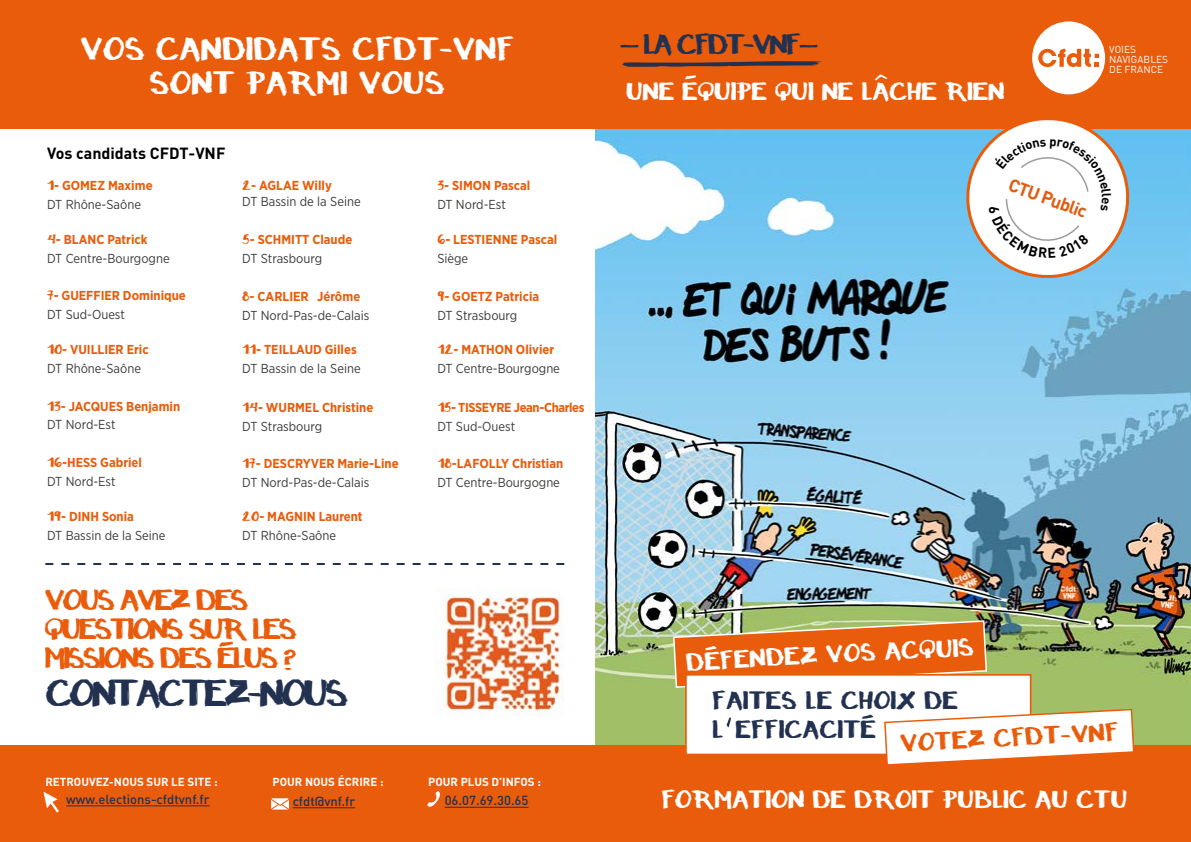
<style>
.page{position:relative;width:1191px;height:842px;background:#fff}
.page>*{position:absolute;margin:0;border:0;box-sizing:border-box;transform-origin:0 0}
.t1{font:36px "Raw";letter-spacing:-.09em;color:#233151}
.t2{font:31px "Raw";color:#fff}
.t3{font:28px/29px "Raw";letter-spacing:-.09em;color:#e95c0c}
.t4{font:27px "Raw";letter-spacing:-.09em;color:#233151}
.t5{font:24px "Raw";letter-spacing:-.01em;color:#fff}
.t6{font:24px/28.8px "Raw";color:#233151}
.t7{font:24px "Raw";color:#e95c0c}
.t8{font:700 18px "DIN Pro";color:#e05c10}
.t9{font:700 16px "DIN";color:#000}
.t10{font:700 13px/18.8px "Gotham Narrow";color:#e95c0c}
.t11{font:13px/18.8px "Gotham Narrow";color:#3c3c3b}
.t12{font:500 13px "DIN";color:#233151}
.t13{font:700 13px/18.8px "Gotham Narrow";letter-spacing:-.03em;color:#e95c0c}
.t14{font:700 11.5px "DIN";color:#fff}
.t15{font:10px/10px "DIN Pro";letter-spacing:.01em;color:#fff}
.s1{font-family:"Raw";color:#e95c0c}
.s2{font-weight:700;color:#e95c0c}
.s3{font-family:"Raw";font-weight:400}
.s4{font-weight:400;color:#3c3c3b}
</style>
<div class="page">
<img style="left:595px;top:129px;width:596px;height:617px">
<div style="left:0;top:746px;width:1191px;height:96px;background:#e95c0c"></div>
<hr style="left:66px;top:805px;width:144px;height:1px;background:#233151">
<hr style="left:445px;top:807px;width:83px;height:1px;background:#233151">
<hr style="left:293px;top:807px;width:62px;height:1px;background:#233151">
<div style="left:0;top:0;width:1191px;height:129px;background:#e95c0c"></div>
<img style="left:435px;top:589px;width:129px;height:128px">
<div style="left:1032px;top:21px;width:73px;height:73px;background:#fff;border-radius:50%"></div>
<svg style="left:1038px;top:49px;width:61px;height:18px"></svg>
<svg style="left:799px;top:45px;width:18px;height:3px"></svg>
<svg style="left:620px;top:45px;width:18px;height:3px"></svg>
<svg style="left:622px;top:61px;width:200px;height:6px"></svg>
<svg style="left:875px;top:74px;width:12px;height:6px"></svg>
<svg style="left:45px;top:563px;width:519px;height:2px"></svg>
<svg style="left:427px;top:791px;width:13px;height:16px"></svg>
<svg style="left:271px;top:798px;width:18px;height:11px"></svg>
<svg style="left:43px;top:792px;width:16px;height:21px"></svg>
<svg style="left:685px;top:75px;width:11px;height:4px"></svg>
<svg style="left:219px;top:642px;width:14px;height:5px"></svg>
<div style="left:686px;top:675px;width:344px;height:79px;background:#fff"></div>
<div style="left:685px;top:674px;width:346px;height:81px;border:2px solid #e95c0c"></div>
<svg style="left:883px;top:708px;width:252px;height:57px"></svg>
<svg style="left:726px;top:717px;width:5px;height:10px"></svg>
<svg style="left:672px;top:619px;width:315px;height:70px"></svg>
<svg style="left:862px;top:715px;width:11px;height:4px"></svg>
<svg style="left:964px;top:120px;width:167px;height:160px"></svg>
<h2 class="t2" style="left:80px;top:36px;width:435px">VOS CANDIDATS CFDT-VNF</h2>
<h3 class="t4" style="left:643px;top:33px;width:159px">LA CFDT-VNF</h3>
<h2 class="t2" style="left:149px;top:70px;width:297px">SONT PARMI VOUS</h2>
<h3 class="t5" style="left:626px;top:81px;width:380px">UNE EQUIPE QUI NE LACHE RIEN</h3>
<p class="t9" style="left:47px;top:142px;width:180px">Vos candidats CFDT-VNF</p>
<p class="t11" style="left:47px;top:176px;width:107px"><span class="s1">1</span><span class="s2">- GOMEZ Maxime<br></span>DT Rhône-Saône</p>
<p class="t11" style="left:47px;top:230px;width:124px"><span class="s1">4</span><span class="s2">- BLANC Patrick<br></span>DT Centre-Bourgogne</p>
<p class="t10" style="left:47px;top:286px;width:140px"><span class="s3">7</span>- GUEFFIER Dominique<br><span class="s4">DT Sud-Ouest</span></p>
<p class="t10" style="left:47px;top:340px;width:103px"><span class="s3">10</span>- VUILLIER Eric<br><span class="s4">DT Rhône-Saône</span></p>
<p class="t10" style="left:47px;top:396px;width:134px"><span class="s3">13</span>- JACQUES Benjamin<br><span class="s4">DT Nord-Est</span></p>
<p class="t10" style="left:47px;top:453px;width:96px"><span class="s3">16</span>-HESS Gabriel<br><span class="s4">DT Nord-Est</span></p>
<p class="t11" style="left:47px;top:506px;width:120px"><span class="s1">19</span><span class="s2">- DINH Sonia<br></span>DT Bassin de la Seine</p>
<p class="t11" style="left:242px;top:177px;width:120px;line-height:16px"><span class="s1">2</span><span class="s2">- AGLAE Willy<br></span>DT Bassin de la Seine</p>
<p class="t10" style="left:242px;top:230px;width:112px"><span class="s3">5</span>- SCHMITT Claude<br><span class="s4">DT Strasbourg</span></p>
<p class="t11" style="left:242px;top:286px;width:129px"><span class="s1">8</span><span class="s2">- CARLIER Jérôme<br></span>DT Nord-Pas-de-Calais</p>
<p class="t11" style="left:242px;top:340px;width:120px"><span class="s1">11</span><span class="s2">- TEILLAUD Gilles<br></span>DT Bassin de la Seine</p>
<p class="t10" style="left:242px;top:398px;width:133px"><span class="s3">14</span>- WURMEL Christine<br><span class="s4">DT Strasbourg</span></p>
<p class="t10" style="left:242px;top:454px;width:158px"><span class="s3">17</span>- DESCRYVER Marie-Line<br><span class="s4">DT Nord-Pas-de-Calais</span></p>
<p class="t10" style="left:242px;top:507px;width:122px"><span class="s3">20</span>- MAGNIN Laurent<br><span class="s4">DT Rhône-Saône</span></p>
<p class="t10" style="left:437px;top:176px;width:95px"><span class="s3">3</span>- SIMON Pascal<br><span class="s4">DT Nord-Est</span></p>
<p class="t10" style="left:437px;top:230px;width:121px"><span class="s3">6</span>- LESTIENNE Pascal<br><span class="s4">Siège</span></p>
<p class="t10" style="left:437px;top:287px;width:103px"><span class="s3">9</span>- GOETZ Patricia<br><span class="s4">DT Strasbourg</span></p>
<p class="t11" style="left:437px;top:340px;width:124px"><span class="s1">12</span><span class="s2">- MATHON Olivier<br></span>DT Centre-Bourgogne</p>
<p class="t13" style="left:437px;top:398px;width:149px"><span class="s3">15</span>- TISSEYRE Jean-Charles<br><span class="s4">DT Sud-Ouest</span></p>
<p class="t11" style="left:437px;top:454px;width:127px"><span class="s1">18</span><span class="s2">-LAFOLLY Christian<br></span>DT Centre-Bourgogne</p>
<h3 class="t8" style="left:1014px;top:170px;width:84px;rotate:20deg">CTU Public</h3>
<p class="t15" style="left:1109px;top:43px;width:60px">VOIES<br>NAVIGABLES<br>DE FRANCE</p>
<h3 class="t3" style="left:45px;top:587px;width:254px">VOUS AVEZ DES<br>QUESTIONS SUR LES<br>MISSIONS DES ELUS ?</h3>
<h1 class="t1" style="left:45px;top:678px;width:304px">CONTACTEZ-NOUS</h1>
<h3 class="t6" style="left:712px;top:688px;width:247px">FAITES LE CHOIX DE<br>L’EFFICACITE</h3>
<h3 class="t5" style="left:685px;top:652px;width:290px;rotate:-3deg">DEFENDEZ VOS ACQUIS</h3>
<h3 class="t7" style="left:899px;top:733px;width:220px;rotate:-3deg">VOTEZ CFDT-VNF</h3>
<p class="t14" style="left:45px;top:775px;width:174px">RETROUVEZ-NOUS SUR LE SITE :</p>
<p class="t14" style="left:272px;top:775px;width:113px">POUR NOUS ÉCRIRE :</p>
<p class="t12" style="left:66px;top:791px;width:145px">www.elections-cfdtvnf.fr</p>
<p class="t12" style="left:293px;top:793px;width:64px">cfdt@vnf.fr</p>
<p class="t12" style="left:445px;top:792px;width:85px">06.07.69.30.65</p>
<p class="t14" style="left:428px;top:775px;width:114px">POUR PLUS D’INFOS :</p>
<h3 class="t5" style="left:661px;top:789px;width:468px">FORMATION DE DROIT PUBLIC AU CTU</h3>
</div>
